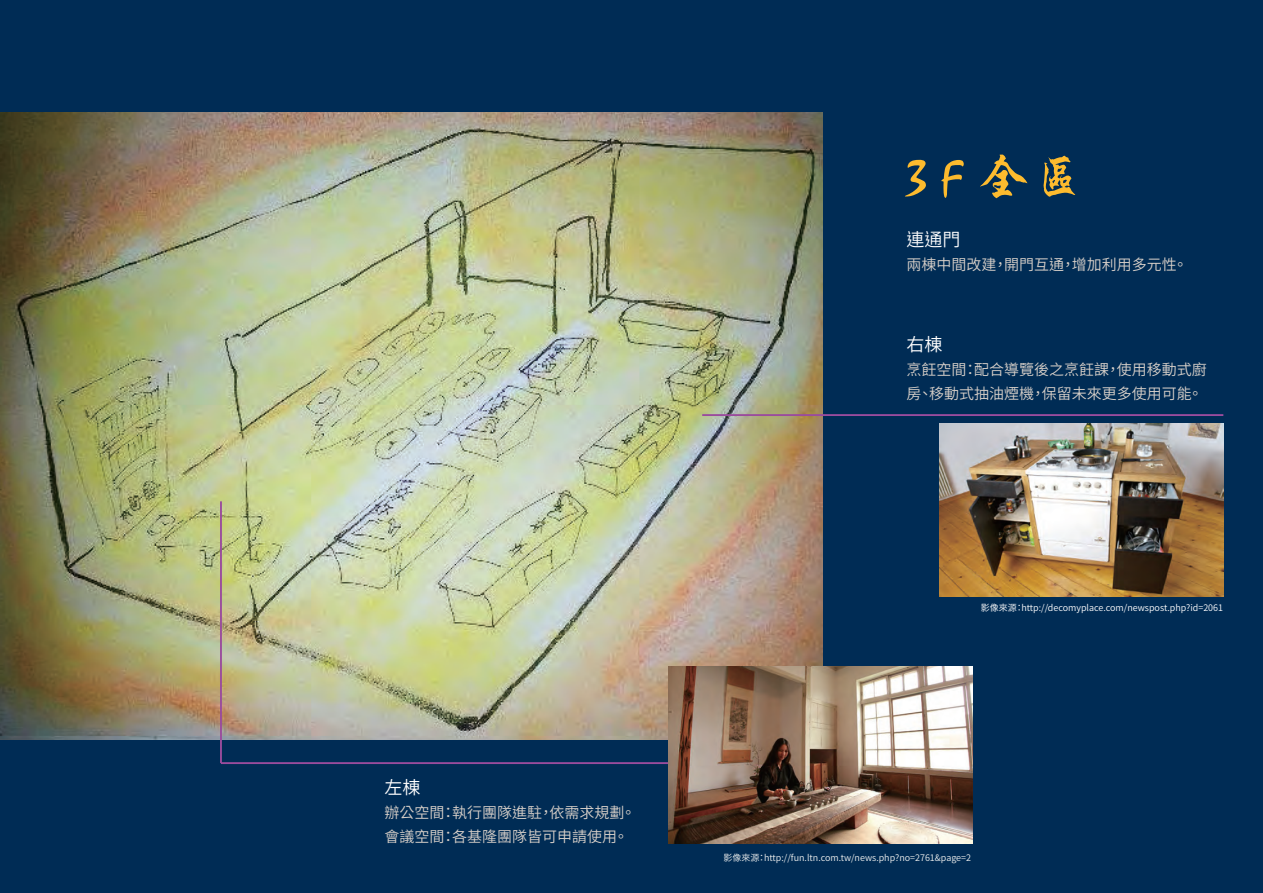
<style>
.page{position:relative;width:1263px;height:893px;background:#002c55}
.page>*{position:absolute;margin:0;border:0;box-sizing:border-box;transform-origin:0 0}
.t1{font:54px "Singkaibei EG Bold Big 5";color:#fdbb2e}
.t2{font:600 18px "Noto Sans CJ Ktc";color:#fff}
.t3{font:600 15px/24px "Noto Sans CJ Ktc";color:#d8d0c9}
.t4{font:600 9px "Noto Sans CJ Ktc";color:#f0f1f0}
.t5{font:600 9px "Noto Sans CJ Ktc";color:#fff}
</style>
<div class="page">
<img style="left:0;top:112px;width:822px;height:628px">
<img style="left:939px;top:424px;width:284px;height:172px">
<hr style="left:220px;top:501px;width:2px;height:262px;background:#9a4c9d">
<hr style="left:702px;top:414px;width:521px;height:2px;background:#9a4c9d">
<hr style="left:221px;top:762px;width:545px;height:2px;background:#9a4c9d">
<img style="left:668px;top:667px;width:304px;height:177px">
<p class="t2" style="left:385px;top:777px;width:37px">左棟</p>
<p class="t3" style="left:385px;top:801px;width:253px">辦公空間：執行團隊進駐，依需求規劃。會議空間：各基隆團隊皆可申請使用。</p>
<h1 class="t1" style="left:901px;top:153px;width:184px">3 F 全區</h1>
<p class="t2" style="left:907px;top:229px;width:55px">連通門</p>
<p class="t3" style="left:907px;top:253px;width:283px">兩棟中間改建，開門互通，增加利用多元性。</p>
<p class="t2" style="left:907px;top:334px;width:37px">右棟</p>
<p class="t3" style="left:907px;top:358px;width:301px">烹飪空間：配合導覽後之烹飪課，使用移動式廚房、移動式抽油煙機，保留未來更多使用可能。</p>
<p class="t5" style="left:981px;top:603px;width:244px">影像來源：http://decomyplace.com/newspost.php?id=2061</p>
<p class="t4" style="left:723px;top:853px;width:249px">影像來源：http://fun.ltn.com.tw/news.php?no=2761&amp;page=2</p>
</div>
